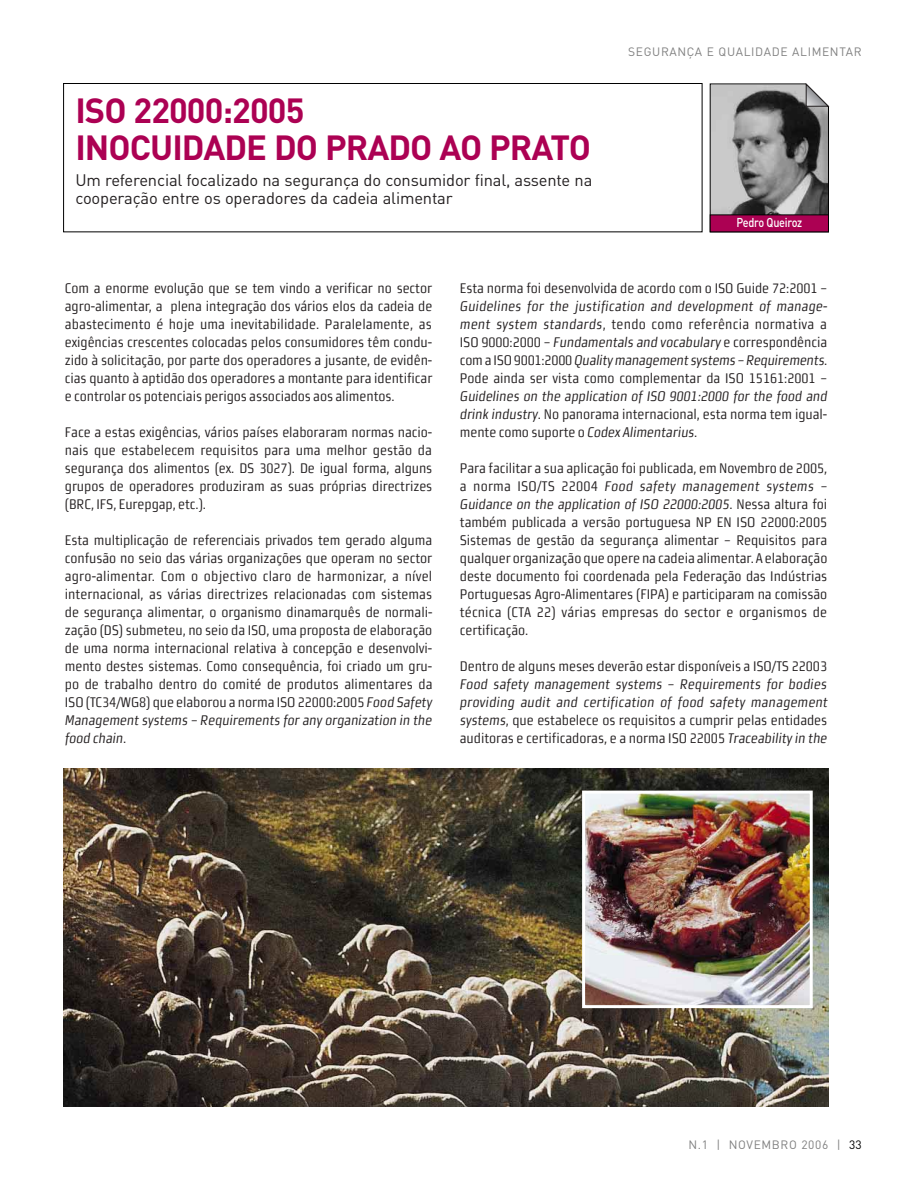
<style>
.page{position:relative;width:918px;height:1188px;background:#fff}
.page>*{position:absolute;margin:0;border:0;box-sizing:border-box;transform-origin:0 0}
.t1{font:700 34.5px/37.5px "DIN";letter-spacing:-.025em;color:#ac0153}
.t2{font:16.5px/18px "DIN";letter-spacing:-.01em;color:#231f20}
.t3{font:13.95px/18px "Morgan Sn Cn Lining";letter-spacing:-.005em;color:#231f20;text-align:justify}
.t4{font:italic 13.95px/18px "Morgan Sn Cn Lining";letter-spacing:-.005em;color:#231f20;text-align:justify}
.t5{font:500 12.75px "DIN";letter-spacing:-.02em;color:#fff;scale:.85 1}
.t6{font:12px "DIN";letter-spacing:.05em;color:#808080}
.s1{font-style:italic}
.s2{font-style:normal}
.s3{color:#000}
</style>
<div class="page">
<svg style="left:63px;top:83px;width:647px;height:149px"></svg>
<svg style="left:710px;top:83px;width:119px;height:149px;background:#89777f"></svg>
<img style="left:63px;top:768px;width:766px;height:339px">
<img style="left:586px;top:795px;width:223px;height:209px">
<div style="left:582px;top:791px;width:231px;height:217px;border:3px solid #fff"></div>
<h1 class="t1" style="left:75px;top:96px;width:517px">ISO 22000:2005<br>INOCUIDADE DO PRADO AO PRATO</h1>
<p class="t2" style="left:75px;top:173px;width:519px">Um referencial focalizado na segurança do consumidor final, assente na cooperação entre os operadores da cadeia alimentar</p>
<p class="t6" style="left:628px;top:47px;width:235px">SEGURANÇA E QUALIDADE ALIMENTAR</p>
<p class="t5" style="left:736px;top:218px;width:79px">Pedro Queiroz</p>
<p class="t3" style="left:65px;top:280px;width:369px">Com a enorme evolução que se tem vindo a verificar no sector agro-alimentar, a plena integração dos vários elos da cadeia de abastecimento é hoje uma inevitabilidade. Paralelamente, as exigências crescentes colocadas pelos consumidores têm condu&shy;zido à solicitação, por parte dos operadores a jusante, de evidên&shy;cias quanto à aptidão dos operadores a montante para identificar e controlar os potenciais perigos associados aos alimentos.</p>
<p class="t3" style="left:65px;top:424px;width:369px">Face a estas exigências, vários países elaboraram normas nacio&shy;nais que estabelecem requisitos para uma melhor gestão da segurança dos alimentos (ex. DS 3027). De igual forma, alguns grupos de operadores produziram as suas próprias directrizes (BRC, IFS, Eurepgap, etc.).</p>
<p class="t3" style="left:65px;top:532px;width:369px">Esta multiplicação de referenciais privados tem gerado alguma confusão no seio das várias organizações que operam no sector agro-alimentar. Com o objectivo claro de harmonizar, a nível internacional, as várias directrizes relacionadas com sistemas de segurança alimentar, o organismo dinamarquês de normali&shy;zação (DS) submeteu, no seio da ISO, uma proposta de elaboração de uma norma internacional relativa à concepção e desenvolvi&shy;mento destes sistemas. Como consequência, foi criado um gru&shy;po de trabalho dentro do comité de produtos alimentares da ISO (TC34/WG8) que elaborou a norma ISO 22000:2005 <span class="s1">Food Safety Management systems – Requirements for any organization in the food chain</span>.</p>
<p class="t3" style="left:460px;top:280px;width:369px">Esta norma foi desenvolvida de acordo com o ISO Guide 72:2001 –</p>
<p class="t4" style="left:460px;top:298px;width:369px">Guidelines for the justification and development of manage&shy;ment system standards<span class="s2">, tendo como referência normativa a ISO 9000:2000 –</span> Fundamentals and vocabulary <span class="s2">e correspondência com a ISO 9001:2000</span> Quality management systems – Requirements<span class="s2">.<br>Pode ainda ser vista como complementar da ISO 15161:2001 –</span></p>
<p class="t4" style="left:460px;top:388px;width:369px">Guidelines on the application of ISO 9001:2000 for the food and drink industry<span class="s2">. No panorama internacional, esta norma tem igual&shy;mente como suporte o</span> Codex Alimentarius<span class="s2">.</span></p>
<p class="t3" style="left:460px;top:460px;width:369px">Para facilitar a sua aplicação foi publicada, em Novembro de 2005, a norma ISO/TS 22004 <span class="s1">Food safety management systems – Guidance on the application of ISO 22000:2005</span>. Nessa altura foi também publicada a versão portuguesa NP EN ISO 22000:2005<br>Sistemas de gestão da segurança alimentar – Requisitos para qualquer organização que opere na cadeia alimentar. A elaboração deste documento foi coordenada pela Federação das Indústrias Portuguesas Agro-Alimentares (FIPA) e participaram na comissão técnica (CTA 22) várias empresas do sector e organismos de certificação.</p>
<p class="t3" style="left:460px;top:658px;width:369px">Dentro de alguns meses deverão estar disponíveis a ISO/TS 22003</p>
<p class="t4" style="left:460px;top:676px;width:369px">Food safety management systems – Requirements for bodies providing audit and certification of food safety management systems<span class="s2">, que estabelece os requisitos a cumprir pelas entidades auditoras e certificadoras, e a norma ISO 22005</span> Traceability in the</p>
<p class="t6" style="left:688px;top:1140px;width:175px">N.1 | NOVEMBRO 2006 | <span class="s3">33</span></p>
</div>
